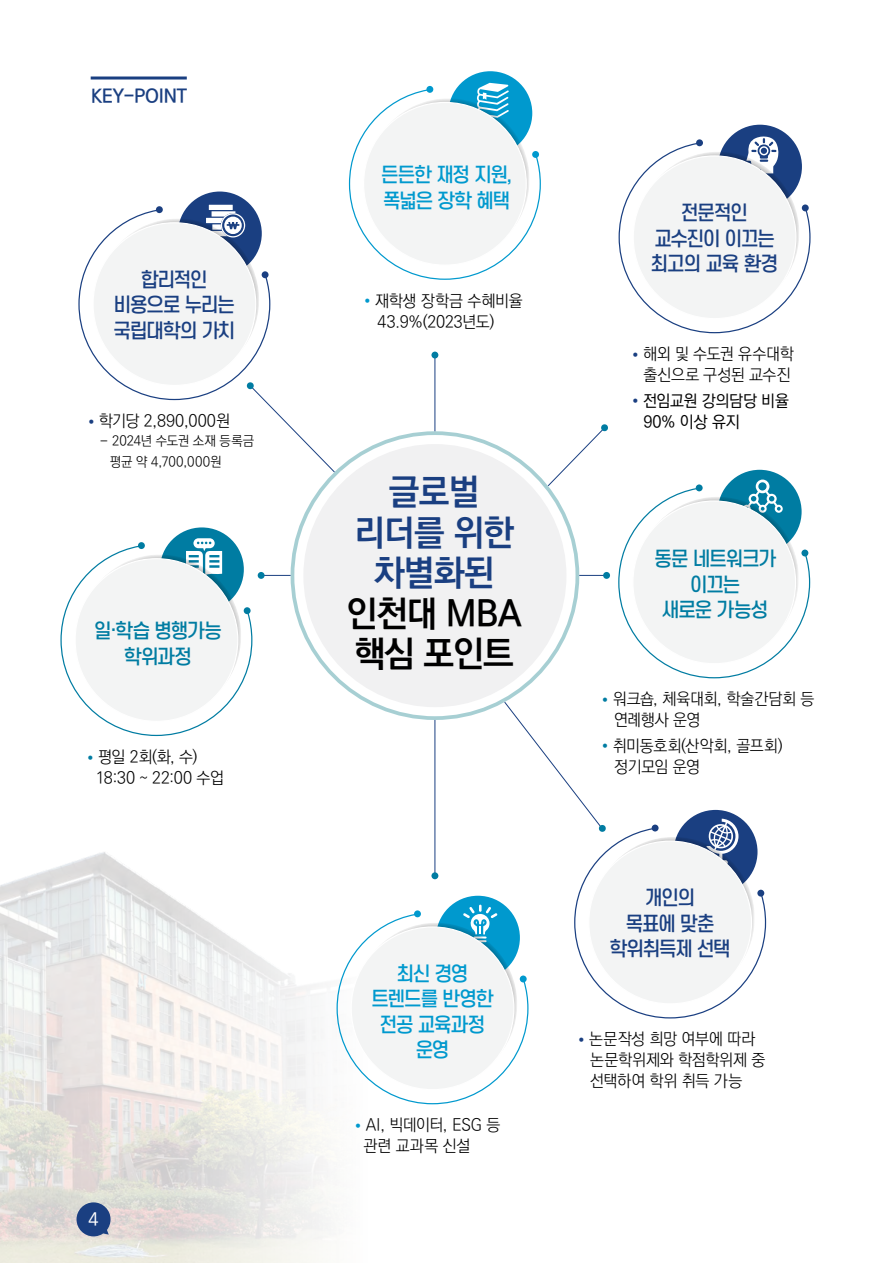
<style>
.page{position:relative;width:893px;height:1263px;background:#fff}
.page>*{position:absolute;margin:0;border:0;box-sizing:border-box;transform-origin:0 0}
.t1{font:36px/40.5px "Ko Pub World Dotum PB";letter-spacing:-.025em;color:#1a3f81;text-align:center}
.t2{font:36px/40.5px "Ko Pub World Dotum PB";letter-spacing:-.025em;color:#000}
.t3{font:500 19.5px/25.7px "S Core Dream 5";letter-spacing:-.1em;color:#1a3f81;text-align:center}
.t4{font:500 19.5px/25.7px "S Core Dream 5";letter-spacing:-.1em;color:#0099ce;text-align:center}
.t5{font:500 19.5px/25.7px "S Core Dream 5";letter-spacing:-.095em;color:#007ca2;text-align:center}
.t6{font:500 19.5px/25.7px "S Core Dream 5";letter-spacing:-.065em;color:#007ca2;text-align:center}
.t7{font:18.75px "Ko Pub World Dotum PB";letter-spacing:-.01em;color:#1a3f81}
.t8{font:18px "Ko Pub World Dotum PM";color:#fff}
.t9{font:16.5px/21px "Ko Pub World Dotum PL";letter-spacing:-.01em;color:#000}
.t10{font:16.5px/21px "Ko Pub World Dotum PM";letter-spacing:-.01em;color:#000}
.t11{font:13.5px/20.2px "Ko Pub World Dotum PL";letter-spacing:.005em;color:#000}
.s1{font-family:"Chosunilbo NM";font-size:15px;color:#1a3f81}
.s2{font-size:15px}
.s3{font-family:"Chosunilbo NM";font-size:15px;color:#007ca2}
.s4{font-family:"Chosunilbo NM";font-size:15px;color:#0099ce}
</style>
<div class="page">
<img style="left:0;top:852px;width:328px;height:411px">
<div style="left:303px;top:444px;width:263px;height:263px;background:#f1f1f2;border-radius:50%"></div>
<svg style="left:77px;top:1202px;width:34px;height:34px"></svg>
<hr style="left:91px;top:77px;width:96px;height:3px;background:#1a3f81">
<div style="left:178px;top:192px;width:84px;height:83px;background:#1a3f81;border-radius:50%"></div>
<div style="left:448px;top:71px;width:84px;height:84px;background:#0099ce;border-radius:50%"></div>
<svg style="left:348px;top:83px;width:193px;height:197px"></svg>
<div style="left:532px;top:151px;width:7px;height:7px;background:#0099ce;border-radius:50%"></div>
<div style="left:426px;top:86px;width:7px;height:7px;background:#0099ce;border-radius:50%"></div>
<div style="left:160px;top:527px;width:84px;height:84px;background:#007ca2;border-radius:50%"></div>
<svg style="left:60px;top:538px;width:193px;height:199px"></svg>
<div style="left:244px;top:607px;width:7px;height:7px;background:#007ca2;border-radius:50%"></div>
<div style="left:138px;top:542px;width:7px;height:7px;background:#007ca2;border-radius:50%"></div>
<div style="left:718px;top:470px;width:84px;height:84px;background:#007ca2;border-radius:50%"></div>
<svg style="left:618px;top:480px;width:193px;height:199px"></svg>
<div style="left:801px;top:550px;width:7px;height:6px;background:#007ca2;border-radius:50%"></div>
<div style="left:696px;top:484px;width:7px;height:7px;background:#007ca2;border-radius:50%"></div>
<div style="left:718px;top:125px;width:84px;height:84px;background:#1a3f81;border-radius:50%"></div>
<svg style="left:618px;top:136px;width:193px;height:198px"></svg>
<div style="left:802px;top:204px;width:7px;height:7px;background:#1a3f81;border-radius:50%"></div>
<div style="left:696px;top:139px;width:7px;height:7px;background:#1a3f81;border-radius:50%"></div>
<hr style="left:435px;top:357px;width:1px;height:74px;background:#1a3f81">
<div style="left:431px;top:352px;width:7px;height:6px;background:#007ca2;border-radius:50%"></div>
<svg style="left:78px;top:205px;width:257px;height:268px"></svg>
<svg style="left:336px;top:701px;width:431px;height:404px"></svg>
<svg style="left:547px;top:424px;width:61px;height:63px"></svg>
<svg style="left:265px;top:575px;width:26px;height:1px"></svg>
<div style="left:258px;top:572px;width:7px;height:7px;background:#007ca2;border-radius:50%"></div>
<svg style="left:579px;top:575px;width:24px;height:1px"></svg>
<div style="left:603px;top:572px;width:7px;height:7px;background:#007ca2;border-radius:50%"></div>
<p class="t7" style="left:91px;top:83px;width:98px">KEY-POINT</p>
<p class="t3" style="left:113px;top:266px;width:124px">합리적인 비용으로 누리는 국립대학의 가치</p>
<p class="t9" style="left:88px;top:411px;width:144px"><span class="s1">•</span> 학기당 2,890,000원</p>
<p class="t11" style="left:110px;top:431px;width:146px;text-indent:-10px"><span class="s2">-</span> 2024년 수도권 소재 등록금 평균 약 4,700,000원</p>
<p class="t6" style="left:94px;top:617px;width:130px">일·학습 병행가능 학위과정</p>
<p class="t9" style="left:96px;top:747px;width:130px;text-indent:-9px"><span class="s3">•</span> 평일 2회(화, 수)<br>18:30 ~ 22:00 수업</p>
<p class="t8" style="left:88px;top:1207px;width:12px">4</p>
<p class="t4" style="left:381px;top:161px;width:133px;text-align:left">든든한 재정 지원, 폭넓은 장학 혜택</p>
<p class="t9" style="left:377px;top:291px;width:147px;text-indent:-13px"><span class="s4">•</span> 재학생 장학금 수혜비율<br>43.9%(2023년도)</p>
<h1 class="t1" style="left:354px;top:473px;width:161px">글로벌 리더를 위한 차별화된</h1>
<h1 class="t2" style="left:347px;top:595px;width:176px">인천대 MBA 핵심 포인트</h1>
<p class="t4" style="left:371px;top:960px;width:124px">최신 경영 트렌드를 반영한 전공 교육과정 운영</p>
<p class="t9" style="left:363px;top:1115px;width:139px;text-indent:-9px"><span class="s4">•</span> AI, 빅데이터, ESG 등 관련 교과목 신설</p>
<p class="t3" style="left:651px;top:199px;width:129px">전문적인 교수진이 이끄는 최고의 교육 환경</p>
<p class="t9" style="left:632px;top:344px;width:163px;text-align:center"><span class="s1">•</span> 해외 및 수도권 유수대학 출신으로 구성된 교수진</p>
<p class="t10" style="left:643px;top:390px;width:147px;text-indent:-12px"><span class="s1">•</span> 전임교원 강의담당 비율<br>90% 이상 유지</p>
<p class="t5" style="left:654px;top:545px;width:124px">동문 네트워크가 이끄는<br>새로운 가능성</p>
<p class="t9" style="left:614px;top:689px;width:202px;text-indent:-12px"><span class="s3">•</span> 워크숍, 체육대회, 학술간담회 등 연례행사 운영</p>
<p class="t9" style="left:614px;top:735px;width:170px;text-indent:-12px"><span class="s3">•</span> 취미동호회(산악회, 골프회) 정기모임 운영</p>
<p class="t3" style="left:609px;top:884px;width:123px">개인의<br>목표에 맞춘 학위취득제 선택</p>
<p class="t9" style="left:590px;top:1029px;width:177px;text-indent:-12px"><span class="s1">•</span> 논문작성 희망 여부에 따라 논문학위제와 학점학위제 중 선택하여 학위 취득 가능</p>
</div>
